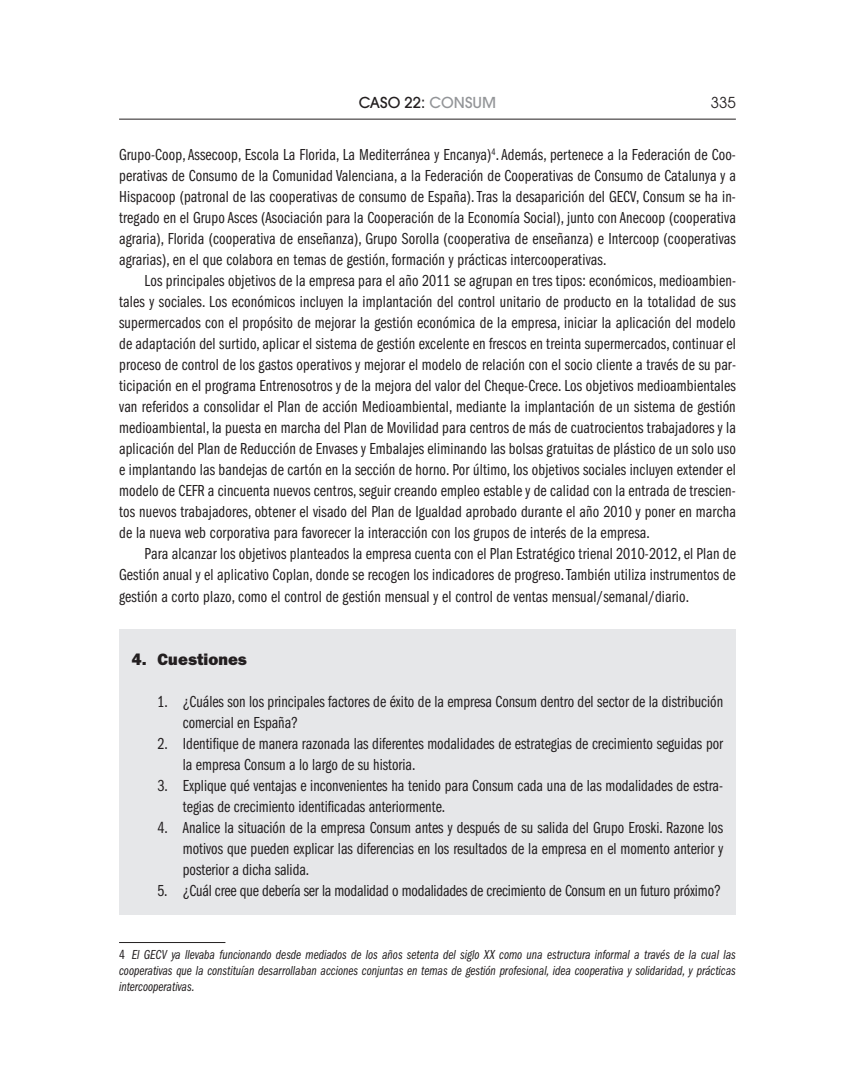
<style>
.page{position:relative;width:855px;height:1089px;background:#fff}
.page>*{position:absolute;margin:0;border:0;box-sizing:border-box;transform-origin:0 0}
.t1{font:16.5px/21px "ITC Franklin Gothic Std Bk Cp";color:#231f20;text-align:justify}
.t2{font:16.5px "ITC Franklin Gothic Std Hvy";color:#231f20}
.t3{font:500 15px "Avant Garde";color:#231f20}
.t4{font:15px "Avant Garde";color:#231f20}
.t5{font:13.5px/16.2px "ITC Franklin Gothic Std Bk Cp It";color:#231f20;text-align:justify}
.s1{color:#939598}
.s2{font-family:"ITC Franklin Gothic Std Bk Cp"}
</style>
<div class="page">
<hr style="left:119px;top:119px;width:617px;height:1px;background:#231f20">
<div style="left:119px;top:629px;width:617px;height:285px;background:#e6e7e9"></div>
<hr style="left:119px;top:942px;width:106px;height:1px;background:#231f20">
<p class="t3" style="left:359px;top:93px;width:139px">CASO 22: <span class="s1">CONSUM</span></p>
<p class="t4" style="left:711px;top:94px;width:26px">335</p>
<p class="t1" style="left:119px;top:144px;width:618px">Grupo-Coop, Assecoop, Escola La Florida, La Mediterránea y Encanya)<sup>4</sup>. Además, pertenece a la Federación de Coo&shy;perativas de Consumo de la Comunidad Valenciana, a la Federación de Cooperativas de Consumo de Catalunya y a Hispacoop (patronal de las cooperativas de consumo de España). Tras la desaparición del GECV, Consum se ha in&shy;tregado en el Grupo Asces (Asociación para la Cooperación de la Economía Social), junto con Anecoop (cooperativa agraria), Florida (cooperativa de enseñanza), Grupo Sorolla (cooperativa de enseñanza) e Intercoop (cooperativas agrarias), en el que colabora en temas de gestión, formación y prácticas intercooperativas.</p>
<p class="t1" style="left:119px;top:270px;width:618px;text-indent:26px">Los principales objetivos de la empresa para el año 2011 se agrupan en tres tipos: económicos, medioambien&shy;tales y sociales. Los económicos incluyen la implantación del control unitario de producto en la totalidad de sus supermercados con el propósito de mejorar la gestión económica de la empresa, iniciar la aplicación del modelo de adaptación del surtido, aplicar el sistema de gestión excelente en frescos en treinta supermercados, continuar el proceso de control de los gastos operativos y mejorar el modelo de relación con el socio cliente a través de su par&shy;ticipación en el programa Entrenosotros y de la mejora del valor del Cheque-Crece. Los objetivos medioambientales van referidos a consolidar el Plan de acción Medioambiental, mediante la implantación de un sistema de gestión medioambiental, la puesta en marcha del Plan de Movilidad para centros de más de cuatrocientos trabajadores y la aplicación del Plan de Reducción de Envases y Embalajes eliminando las bolsas gratuitas de plástico de un solo uso e implantando las bandejas de cartón en la sección de horno. Por último, los objetivos sociales incluyen extender el modelo de CEFR a cincuenta nuevos centros, seguir creando empleo estable y de calidad con la entrada de trescien&shy;tos nuevos trabajadores, obtener el visado del Plan de Igualdad aprobado durante el año 2010 y poner en marcha de la nueva web corporativa para favorecer la interacción con los grupos de interés de la empresa.</p>
<p class="t1" style="left:119px;top:544px;width:618px;text-indent:26px">Para alcanzar los objetivos planteados la empresa cuenta con el Plan Estratégico trienal 2010-2012, el Plan de Gestión anual y el aplicativo Coplan, donde se recogen los indicadores de progreso. También utiliza instrumentos de gestión a corto plazo, como el control de gestión mensual y el control de ventas mensual/semanal/diario.</p>
<p class="t2" style="left:132px;top:649px;width:116px">4. Cuestiones</p>
<p class="t1" style="left:183px;top:691px;width:542px;text-indent:-26px">1. ¿Cuáles son los principales factores de éxito de la empresa Consum dentro del sector de la distribución comercial en España?</p>
<p class="t1" style="left:183px;top:733px;width:542px;text-indent:-26px">2. Identifique de manera razonada las diferentes modalidades de estrategias de crecimiento seguidas por la empresa Consum a lo largo de su historia.</p>
<p class="t1" style="left:183px;top:775px;width:541px;text-indent:-26px">3. Explique qué ventajas e inconvenientes ha tenido para Consum cada una de las modalidades de estra&shy;tegias de crecimiento identificadas anteriormente.</p>
<p class="t1" style="left:183px;top:817px;width:542px;text-indent:-26px">4. Analice la situación de la empresa Consum antes y después de su salida del Grupo Eroski. Razone los motivos que pueden explicar las diferencias en los resultados de la empresa en el momento anterior y posterior a dicha salida.</p>
<p class="t1" style="left:157px;top:880px;width:565px">5. ¿Cuál cree que debería ser la modalidad o modalidades de crecimiento de Consum en un futuro próximo?</p>
<p class="t5" style="left:119px;top:946px;width:618px"><span class="s2">4</span> El GECV ya llevaba funcionando desde mediados de los años setenta del siglo XX como una estructura informal a través de la cual las cooperativas que la constituían desarrollaban acciones conjuntas en temas de gestión profesional, idea cooperativa y solidaridad, y prácticas intercooperativas.</p>
</div>
